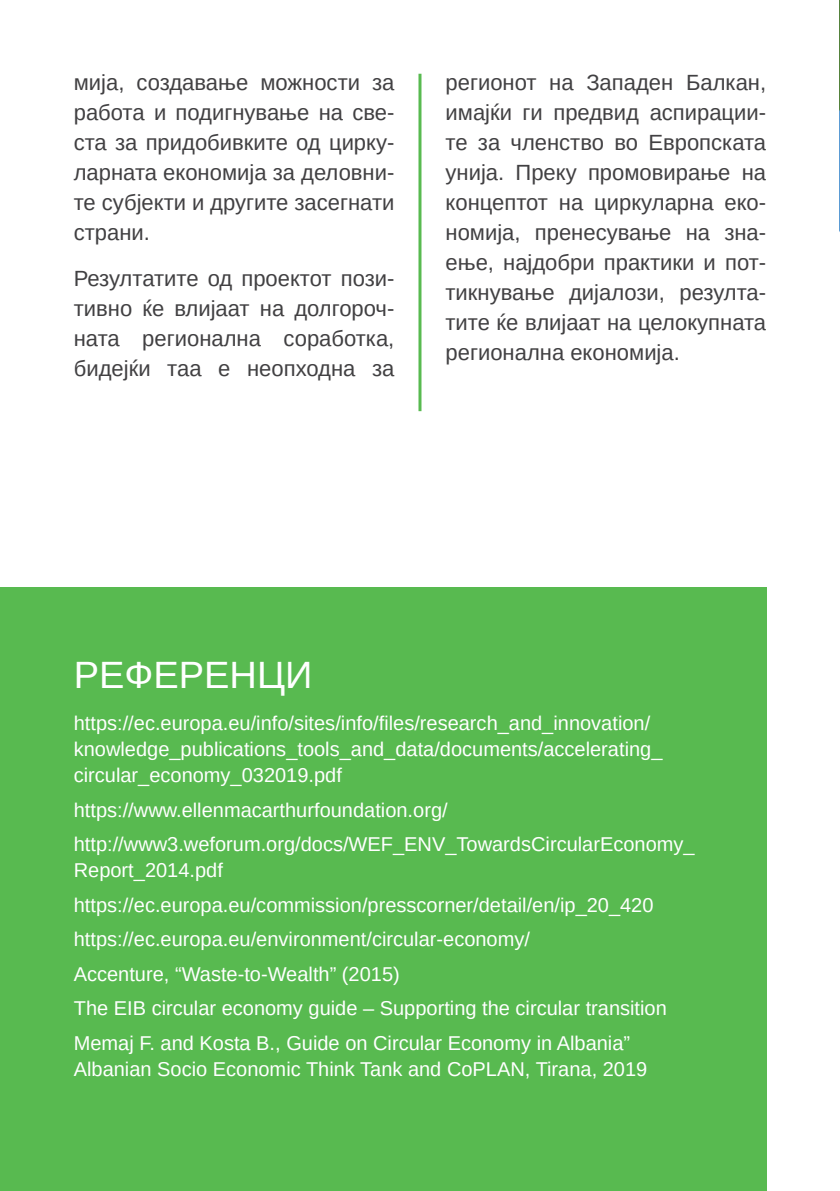
<style>
.page{position:relative;width:840px;height:1191px;background:#fff}
.page>*{position:absolute;margin:0;border:0;box-sizing:border-box;transform-origin:0 0}
.t1{font:38px "Arimo";color:#fff}
.t2{font:22px/30px "Arimo";color:#414042;text-align:justify}
.t3{font:20px/34.6px "Arimo";color:#fff}
</style>
<div class="page">
<div style="left:0;top:588px;width:765px;height:603px;background:#58ba50"></div>
<hr style="left:418px;top:74px;width:3px;height:337px;background:#58ba50">
<p class="t2" style="left:74px;top:67px;width:322px">мија, создавање можности за работа и подигнување на све&shy;ста за придобивките од цирку&shy;ларната економија за деловни&shy;те субјекти и другите засегнати страни.</p>
<p class="t2" style="left:74px;top:263px;width:322px">Резултатите од проектот пози&shy;тивно ќе влијаат на долгороч&shy;ната регионална соработка, бидејќи таа е неопходна за</p>
<p class="t2" style="left:445px;top:67px;width:322px">регионот на Западен Балкан, имајќи ги предвид аспирации&shy;те за членство во Европската унија. Преку промовирање на концептот на циркуларна еко&shy;номија, пренесување на зна&shy;ење, најдобри практики и пот&shy;тикнување дијалози, резулта&shy;тите ќе влијаат на целокупната регионална економија.</p>
<h1 class="t1" style="left:74px;top:651px;width:240px">РЕФЕРЕНЦИ</h1>
<p class="t3" style="left:74px;top:710px;width:590px;line-height:26px">https://ec.europa.eu/info/sites/info/files/research_and_innovation/ knowledge_publications_tools_and_data/documents/accelerating_ circular_economy_032019.pdf</p>
<p class="t3" style="left:74px;top:792px;width:622px">https://www.ellenmacarthurfoundation.org/ http://www3.weforum.org/docs/WEF_ENV_TowardsCircularEconomy_</p>
<p class="t3" style="left:74px;top:853px;width:594px">Report_2014.pdf https://ec.europa.eu/commission/presscorner/detail/en/ip_20_420 https://ec.europa.eu/environment/circular-economy/<br>Accenture, “Waste-to-Wealth” (2015)<br>The EIB circular economy guide – Supporting the circular transition Memaj F. and Kosta B., Guide on Circular Economy in Albania”</p>
<p class="t3" style="left:74px;top:1051px;width:574px">Albanian Socio Economic Think Tank and CoPLAN, Tirana, 2019</p>
</div>
